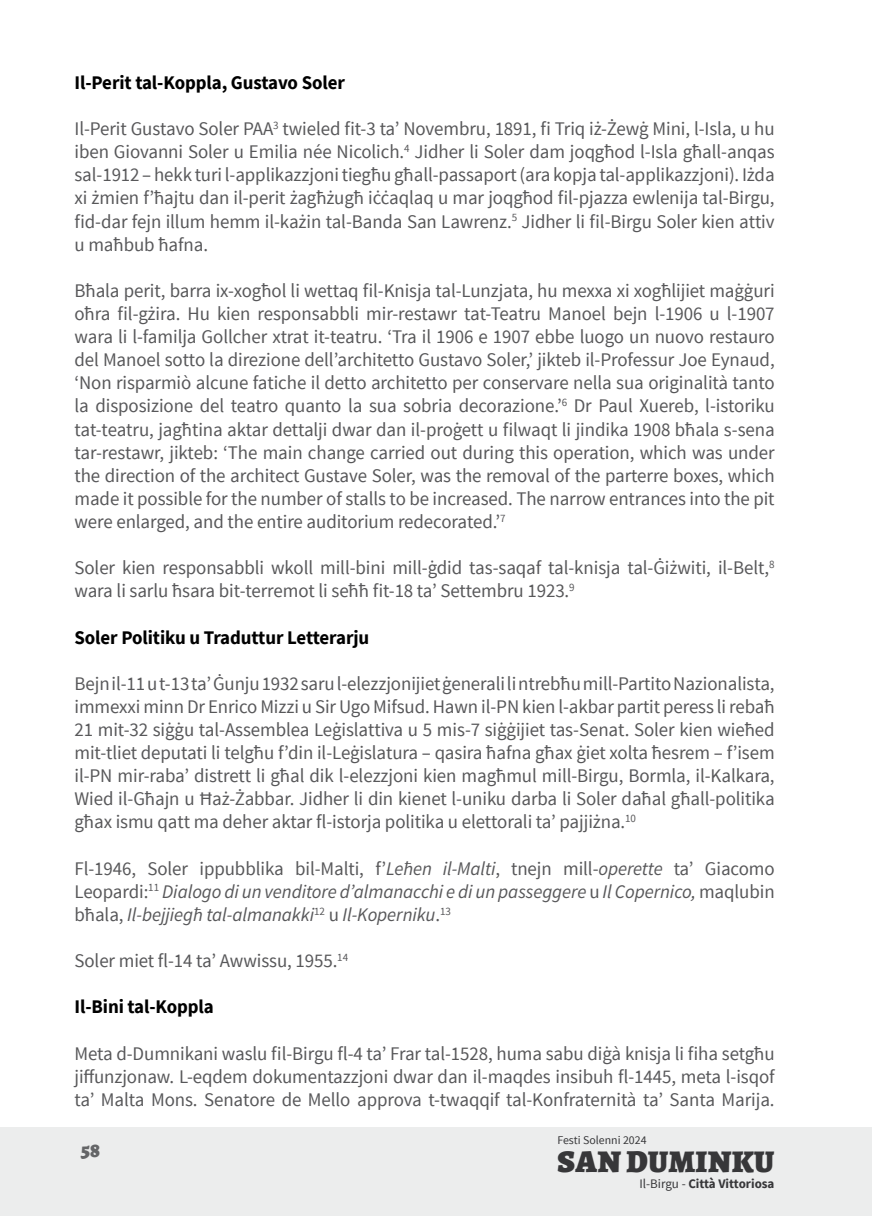
<style>
.page{position:relative;width:874px;height:1216px;background:#fff}
.page>*{position:absolute;margin:0;border:0;box-sizing:border-box;transform-origin:0 0}
.t1{font:900 31.85px "Alegreya";letter-spacing:.01em;color:#373739}
.t2{font:900 21px "Alegreya";color:#646567}
.t3{font:19.25px/23.1px "Source Sans Pro";letter-spacing:-.005em;color:#58585a;text-align:justify}
.t4{font:italic 19.25px/23.1px "Source Sans Pro";letter-spacing:-.005em;color:#58585a;text-align:justify}
.t5{font:700 19.25px "Source Sans Pro";letter-spacing:-.005em;color:#000}
.t6{font:700 12.95px "Source Sans Pro";color:#373739}
.t7{font:11.9px "Source Sans Pro";color:#373739}
.s1{font-style:normal}
.s2{font-weight:400}
</style>
<div class="page">
<div style="left:0;top:1127px;width:871px;height:88px;background:#eceded"></div>
<p class="t5" style="left:74px;top:69px;width:272px">Il‑Perit tal‑Koppla, Gustavo Soler</p>
<p class="t3" style="left:74px;top:117px;width:701px">Il‑Perit Gustavo Soler PAA<sup>3</sup> twieled fit‑3 ta’ Novembru, 1891, fi Triq iż‑Żewġ Mini, l‑Isla, u hu iben Giovanni Soler u Emilia née Nicolich.<sup>4</sup> Jidher li Soler dam joqgħod l‑Isla għall‑anqas sal‑1912 – hekk turi l‑applikazzjoni tiegħu għall‑passaport (ara kopja tal‑applikazzjoni). Iżda xi żmien f’ħajtu dan il‑perit żagħżugħ iċċaqlaq u mar joqgħod fil‑pjazza ewlenija tal‑Birgu, fid‑dar fejn illum hemm il‑każin tal‑Banda San Lawrenz.<sup>5</sup> Jidher li fil‑Birgu Soler kien attiv u maħbub ħafna.</p>
<p class="t3" style="left:74px;top:279px;width:701px">Bħala perit, barra ix‑xogħol li wettaq fil‑Knisja tal‑Lunzjata, hu mexxa xi xogħlijiet maġġuri oħra fil‑gżira. Hu kien responsabbli mir‑restawr tat‑Teatru Manoel bejn l‑1906 u l‑1907 wara li l‑familja Gollcher xtrat it‑teatru. ‘Tra il 1906 e 1907 ebbe luogo un nuovo restauro del Manoel sotto la direzione dell’architetto Gustavo Soler,’ jikteb il‑Professur Joe Eynaud, ‘Non risparmiò alcune fatiche il detto architetto per conservare nella sua originalità tanto la disposizione del teatro quanto la sua sobria decorazione.’<sup>6</sup> Dr Paul Xuereb, l‑istoriku tat‑teatru, jagħtina aktar dettalji dwar dan il‑proġett u filwaqt li jindika 1908 bħala s‑sena tar‑restawr, jikteb: ‘The main change carried out during this operation, which was under the direction of the architect Gustave Soler, was the removal of the parterre boxes, which made it possible for the number of stalls to be increased. The narrow entrances into the pit were enlarged, and the entire auditorium redecorated.’<sup>7</sup></p>
<p class="t3" style="left:74px;top:556px;width:701px">Soler kien responsabbli wkoll mill‑bini mill‑ġdid tas‑saqaf tal‑knisja tal‑Ġiżwiti, il‑Belt,<sup>8 </sup>wara li sarlu ħsara bit‑terremot li seħħ fit‑18 ta’ Settembru 1923.<sup>9</sup></p>
<p class="t5" style="left:74px;top:624px;width:296px">Soler Politiku u Traduttur Letterarju</p>
<p class="t3" style="left:74px;top:672px;width:701px">Bejn il‑11 u t‑13 ta’ Ġunju 1932 saru l‑elezzjonijiet ġenerali li ntrebħu mill‑Partito Nazionalista, immexxi minn Dr Enrico Mizzi u Sir Ugo Mifsud. Hawn il‑PN kien l‑akbar partit peress li rebaħ 21 mit‑32 siġġu tal‑Assemblea Leġislattiva u 5 mis‑7 siġġijiet tas‑Senat. Soler kien wieħed mit‑tliet deputati li telgħu f’din il‑Leġislatura – qasira ħafna għax ġiet xolta ħesrem – f’isem il‑PN mir‑raba’ distrett li għal dik l‑elezzjoni kien magħmul mill‑Birgu, Bormla, il‑Kalkara, Wied il‑Għajn u Ħaż‑Żabbar. Jidher li din kienet l‑uniku darba li Soler daħal għall‑politika għax ismu qatt ma deher aktar fl‑istorja politika u elettorali ta’ pajjiżna.<sup>10</sup></p>
<p class="t4" style="left:74px;top:856px;width:701px"><span class="s1">Fl‑1946, Soler ippubblika bil‑Malti, f’</span>Leħen il‑Malti<span class="s1">, tnejn mill‑</span>operette <span class="s1">ta’ Giacomo Leopardi:</span><sup>11</sup> Dialogo di un venditore d’almanacchi e di un passeggere <span class="s1">u</span> Il Copernico, <span class="s1">maqlubin bħala,</span> Il‑bejjiegħ tal‑almanakki<sup>12</sup> <span class="s1">u</span> Il‑Koperniku<span class="s1">.</span><sup>13</sup></p>
<p class="t3" style="left:74px;top:949px;width:275px">Soler miet fl‑14 ta’ Awwissu, 1955.<sup>14</sup></p>
<p class="t5" style="left:74px;top:993px;width:141px">Il‑Bini tal‑Koppla</p>
<p class="t3" style="left:74px;top:1041px;width:701px">Meta d‑Dumnikani waslu fil‑Birgu fl‑4 ta’ Frar tal‑1528, huma sabu diġà knisja li fiha setgħu jiffunzjonaw. L‑eqdem dokumentazzjoni dwar dan il‑maqdes insibuh fl‑1445, meta l‑isqof ta’ Malta Mons. Senatore de Mello approva t‑twaqqif tal‑Konfraternità ta’ Santa Marija.</p>
<p class="t2" style="left:81px;top:1135px;width:20px">58</p>
<h1 class="t1" style="left:557px;top:1139px;width:218px">SAN DUMINKU</h1>
<p class="t6" style="left:639px;top:1174px;width:136px"><span class="s2">Il-Birgu -</span> Città Vittoriosa</p>
<p class="t7" style="left:557px;top:1132px;width:91px">Festi Solenni 2024</p>
</div>
